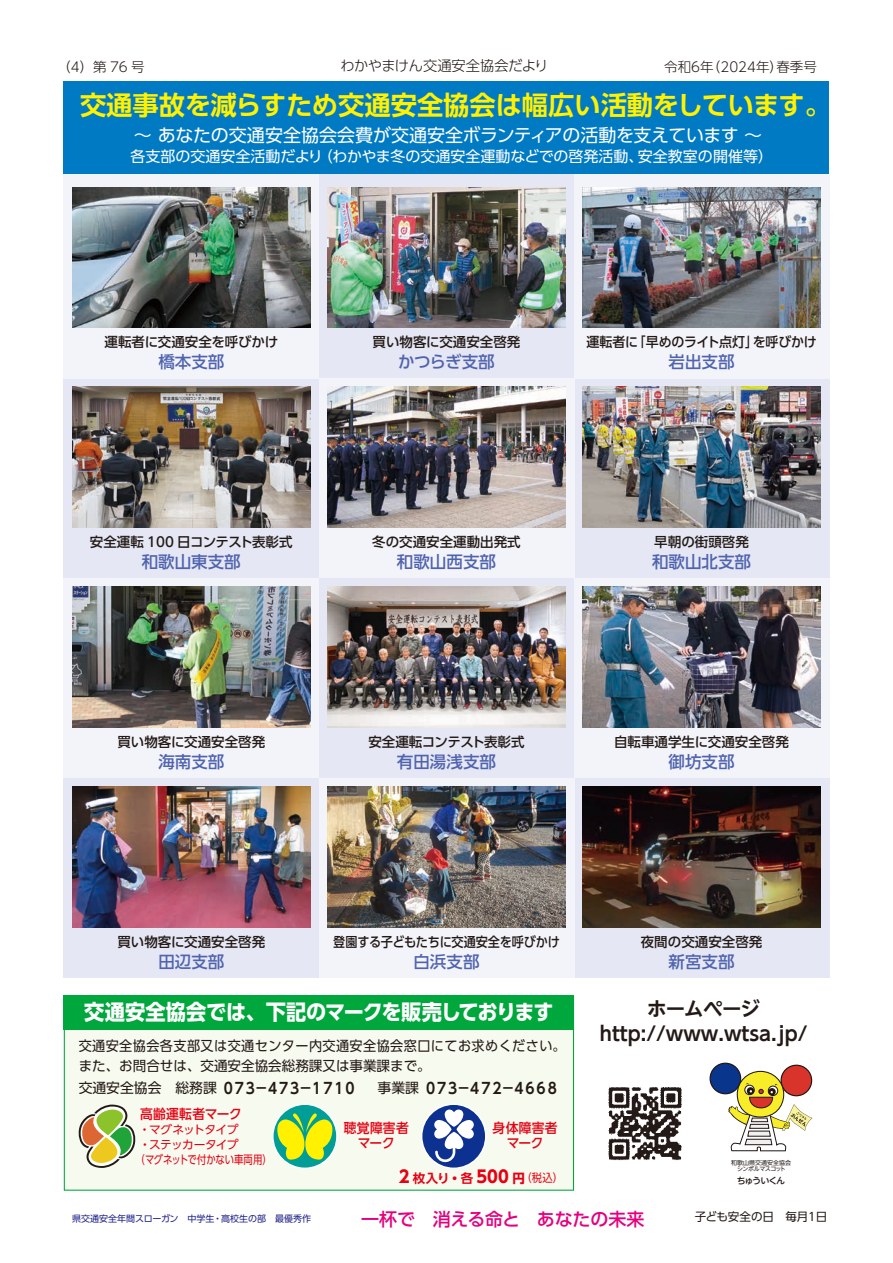
<style>
.page{position:relative;width:893px;height:1263px;background:#fff}
.page>*{position:absolute;margin:0;border:0;box-sizing:border-box;transform-origin:0 0}
.t1{font:700 26.25px "UD Shin Go Pro De";letter-spacing:-.005em;color:#fff100}
.t2{font:700 21.3px "UD Shin Go Pro";letter-spacing:-.025em;color:#fff;scale:.95 1}
.t3{font:700 19.5px/25.5px "UD Shin Go NT Pro De";color:#231916;text-align:center}
.t4{font:18px "UD Shin Go Pro";letter-spacing:-.01em;color:#fff}
.t5{font:500 18px "UD Shin Go Pro";letter-spacing:-.01em;color:#e4007f}
.t6{font:700 16.95px "UD Shin Go Pro";color:#e60013;scale:.96 1}
.t7{font:500 16.5px "UD Shin Go Pro";color:#5064ae}
.t8{font:700 15.15px "UD Shin Go Pro De";letter-spacing:-.2em;color:#231916;scale:.91 1}
.t9{font:15px "UD Shin Go Pro";color:#fff}
.t10{font:300 14.25px "UD Shin Go Pro";letter-spacing:-.02em;color:#231916}
.t11{font:13.8px/20.2px "UD Shin Go Pro";letter-spacing:.03em;color:#231916;scale:.95 1}
.t12{font:500 13.5px "UD Shin Go Pro";color:#231916}
.t13{font:300 13.5px "UD Shin Go Pro";color:#231916}
.t14{font:500 13.5px "UD Shin Go Pro";color:#231916;scale:.96 1}
.t15{font:500 13.5px "UD Shin Go Pro";letter-spacing:-.02em;color:#231916;scale:.9 1}
.t16{font:500 13.5px "UD Shin Go Pro";letter-spacing:-.035em;color:#231916}
.t17{font:500 13.35px/15.9px "UD Shin Go Pro";letter-spacing:.015em;color:#e60013;text-align:center;scale:.95 1}
.t18{font:11.7px "UD Shin Go Pro";letter-spacing:-.04em;color:#e60013}
.t19{font:11.7px "UD Shin Go Pro";letter-spacing:-.01em;color:#e60013;scale:.8 1}
.t20{font:11.55px "UD Shin Go Pro";letter-spacing:-.015em;color:#231916}
.t21{font:9px "UD Shin Go Pro";color:#1e2188}
.t22{font:500 9px "UD Shin Go NT Pro";letter-spacing:-.13em;color:#231916}
.t23{font:6px/6px "UD Shin Go NT Pro";color:#231916;text-align:center}
.s1{font-family:"UD Shin Go Pro";font-weight:400;font-size:13.8px}
.s2{font-family:"UD Shin Go Pro De";font-size:12.45px}
.s3{font-size:12.45px}
.s4{font-weight:400;font-size:11.4px}
</style>
<div class="page">
<div style="left:64px;top:81px;width:765px;height:93px;background:#007ac3"></div>
<div style="left:319px;top:174px;width:255px;height:204px;background:#e5e7f4"></div>
<div style="left:574px;top:378px;width:255px;height:200px;background:#e5e7f4"></div>
<div style="left:64px;top:378px;width:255px;height:200px;background:#e5e7f4"></div>
<div style="left:319px;top:578px;width:255px;height:200px;background:#e5e7f4"></div>
<div style="left:574px;top:778px;width:255px;height:200px;background:#e5e7f4"></div>
<div style="left:64px;top:778px;width:255px;height:200px;background:#e5e7f4"></div>
<div style="left:574px;top:174px;width:255px;height:204px;background:#f3f4fa"></div>
<div style="left:64px;top:174px;width:255px;height:204px;background:#f3f4fa"></div>
<div style="left:319px;top:378px;width:255px;height:200px;background:#f3f4fa"></div>
<div style="left:574px;top:578px;width:255px;height:200px;background:#f3f4fa"></div>
<div style="left:64px;top:578px;width:255px;height:200px;background:#f3f4fa"></div>
<div style="left:319px;top:778px;width:255px;height:200px;background:#f3f4fa"></div>
<img style="left:327px;top:187px;width:239px;height:140px">
<img style="left:72px;top:187px;width:238px;height:140px">
<img style="left:327px;top:387px;width:239px;height:140px">
<img style="left:583px;top:387px;width:238px;height:140px">
<img style="left:72px;top:587px;width:238px;height:140px">
<img style="left:327px;top:587px;width:239px;height:140px">
<img style="left:583px;top:587px;width:238px;height:140px">
<img style="left:72px;top:387px;width:238px;height:140px">
<img style="left:327px;top:787px;width:239px;height:140px">
<img style="left:583px;top:787px;width:238px;height:140px">
<img style="left:72px;top:787px;width:238px;height:140px">
<img style="left:583px;top:187px;width:238px;height:140px">
<div style="left:781px;top:1065px;width:31px;height:31px;background:#d9342b;border-radius:50%"></div>
<div style="left:780px;top:1065px;width:32px;height:31px;border:1px solid #211614;border-radius:50%"></div>
<div style="left:710px;top:1063px;width:31px;height:31px;background:#09358c;border-radius:50%"></div>
<div style="left:709px;top:1063px;width:32px;height:31px;border:1px solid #211614;border-radius:50%"></div>
<svg style="left:737px;top:1071px;width:47px;height:46px"></svg>
<svg style="left:728px;top:1083px;width:84px;height:69px"></svg>
<img style="left:608px;top:1087px;width:74px;height:74px">
<div style="left:64px;top:995px;width:510px;height:196px;background:#f7faee;border:1px solid #00a73c"></div>
<div style="left:64px;top:995px;width:510px;height:34px;background:#00a73c"></div>
<svg style="left:272px;top:1103px;width:66px;height:66px"></svg>
<div style="left:274px;top:1105px;width:62px;height:62px;background:#009e97;border-radius:50%"></div>
<svg style="left:277px;top:1113px;width:55px;height:46px"></svg>
<svg style="left:421px;top:1103px;width:65px;height:66px"></svg>
<div style="left:422px;top:1105px;width:63px;height:62px;background:#0c3190;border-radius:50%"></div>
<svg style="left:434px;top:1109px;width:40px;height:53px"></svg>
<svg style="left:79px;top:1104px;width:56px;height:64px"></svg>
<p class="t13" style="left:57px;top:55px;width:89px">（4）第 76 号</p>
<p class="t10" style="left:340px;top:54px;width:209px">わかやまけん交通安全協会だより</p>
<p class="t13" style="left:664px;top:55px;width:154px">令和6年（2024年）春季号</p>
<h1 class="t1" style="left:80px;top:83px;width:752px">交通事故を減らすため交通安全協会は幅広い活動をしています。</h1>
<h3 class="t4" style="left:134px;top:120px;width:630px">～ あなたの交通安全協会会費が交通安全ボランティアの活動を支えています ～</h3>
<p class="t9" style="left:131px;top:144px;width:644px">各支部の交通安全活動だより（わかやま冬の交通安全運動などでの啓発活動、安全教室の開催等）</p>
<p class="t12" style="left:105px;top:331px;width:175px">運転者に交通安全を呼びかけ</p>
<p class="t7" style="left:158px;top:348px;width:67px">橋本支部</p>
<p class="t12" style="left:373px;top:331px;width:149px">買い物客に交通安全啓発</p>
<p class="t7" style="left:398px;top:348px;width:98px">かつらぎ支部</p>
<p class="t14" style="left:587px;top:331px;width:241px">運転者に「早めのライト点灯」を呼びかけ</p>
<p class="t7" style="left:669px;top:348px;width:67px">岩出支部</p>
<p class="t12" style="left:90px;top:531px;width:204px">安全運転 100 日コンテスト表彰式</p>
<p class="t7" style="left:142px;top:548px;width:100px">和歌山東支部</p>
<p class="t12" style="left:372px;top:531px;width:150px">冬の交通安全運動出発式</p>
<p class="t7" style="left:397px;top:548px;width:100px">和歌山西支部</p>
<p class="t12" style="left:654px;top:531px;width:96px">早朝の街頭啓発</p>
<p class="t7" style="left:652px;top:548px;width:100px">和歌山北支部</p>
<p class="t12" style="left:117px;top:731px;width:149px">買い物客に交通安全啓発</p>
<p class="t7" style="left:158px;top:748px;width:67px">海南支部</p>
<p class="t16" style="left:368px;top:731px;width:158px">安全運転コンテスト表彰式</p>
<p class="t7" style="left:397px;top:748px;width:100px">有田湯浅支部</p>
<p class="t12" style="left:614px;top:731px;width:176px">自転車通学生に交通安全啓発</p>
<p class="t7" style="left:669px;top:748px;width:67px">御坊支部</p>
<p class="t12" style="left:117px;top:931px;width:149px">買い物客に交通安全啓発</p>
<p class="t7" style="left:158px;top:948px;width:67px">田辺支部</p>
<p class="t15" style="left:333px;top:931px;width:253px">登園する子どもたちに交通安全を呼びかけ</p>
<p class="t7" style="left:413px;top:948px;width:67px">白浜支部</p>
<h2 class="t2" style="left:84px;top:995px;width:496px">交通安全協会では、下記のマークを販売しております</h2>
<p class="t11" style="left:79px;top:1035px;width:514px">交通安全協会各支部又は交通センター内交通安全協会窓口にてお求めください。また、お問合せは、交通安全協会総務課又は事業課まで。</p>
<p class="t8" style="left:79px;top:1075px;width:529px"><span class="s1">交通安全協会　総務課</span> ０７３－４７３－１７１０<span class="s1">　　事業課</span> ０７３－４７２－４６６８</p>
<p class="t17" style="left:344px;top:1119px;width:70px">聴覚障害者マーク</p>
<p class="t17" style="left:493px;top:1119px;width:70px">身体障害者マーク</p>
<p class="t17" style="left:140px;top:1105px;width:108px">高齢運転者マーク</p>
<p class="t18" style="left:139px;top:1120px;width:101px">・マグネットタイプ</p>
<p class="t18" style="left:139px;top:1135px;width:101px">・ステッカータイプ</p>
<p class="t19" style="left:136px;top:1150px;width:172px">（マグネットで付かない車両用）</p>
<p class="t6" style="left:399px;top:1163px;width:173px">2 <span class="s2">枚入り</span><span class="s3">・</span><span class="s2">各</span> 500 <span class="s3">円</span><span class="s4">（税込）</span></p>
<p class="t12" style="left:641px;top:931px;width:123px">夜間の交通安全啓発</p>
<p class="t7" style="left:669px;top:948px;width:67px">新宮支部</p>
<h3 class="t3" style="left:600px;top:995px;width:209px">ホームページhttp://www.wtsa.jp/</h3>
<p class="t23" style="left:731px;top:1160px;width:61px">和歌山県交通安全協会シンボルマスコット</p>
<p class="t22" style="left:737px;top:1174px;width:50px">ちゅういくん</p>
<h3 class="t5" style="left:361px;top:1204px;width:285px">一杯で　消える命と　あなたの未来</h3>
<p class="t21" style="left:72px;top:1211px;width:240px">県交通安全年間スローガン　中学生・高校生の部　最優秀作</p>
<p class="t20" style="left:695px;top:1207px;width:134px">子ども安全の日　毎月1日</p>
</div>
